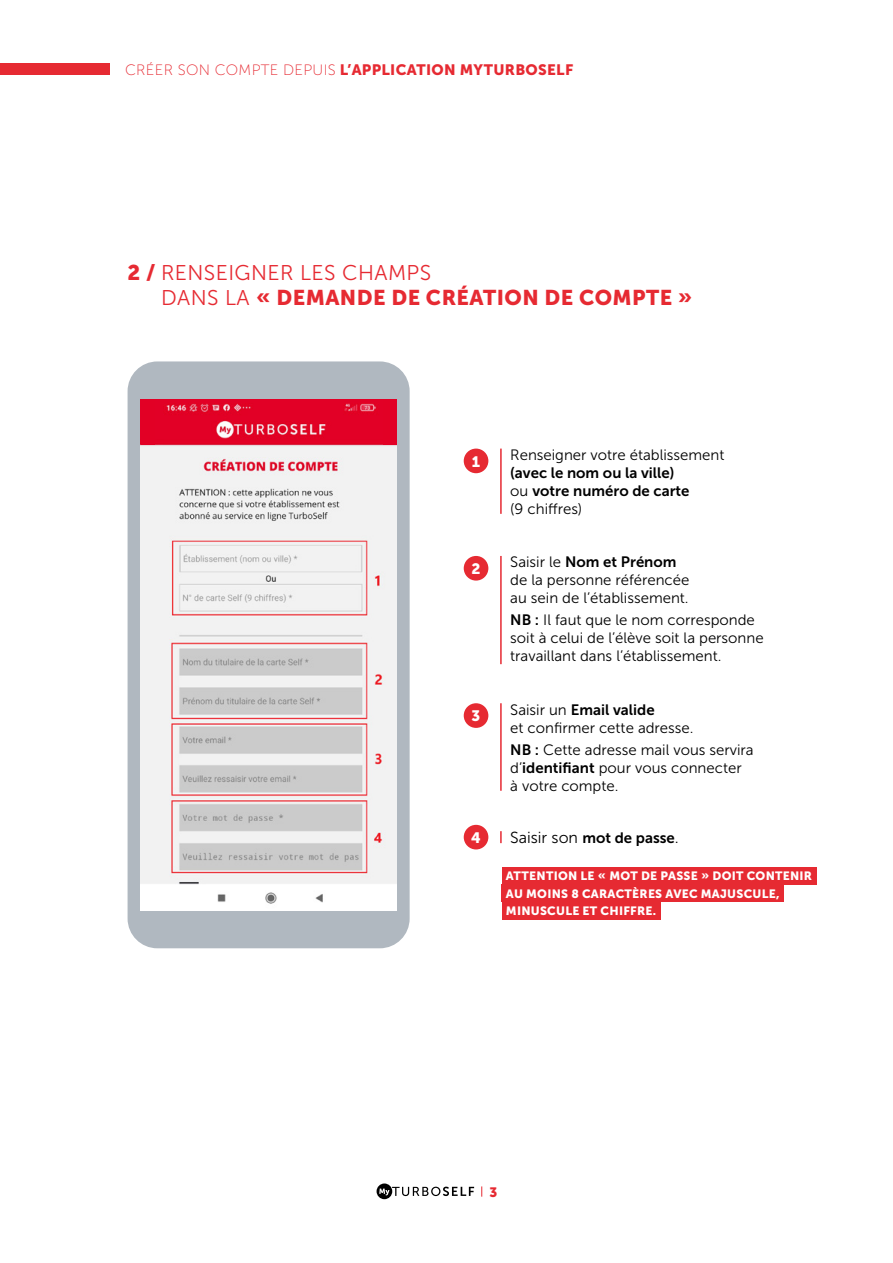
<style>
.page{position:relative;width:893px;height:1263px;background:#fff}
.page>*{position:absolute;margin:0;border:0;box-sizing:border-box;transform-origin:0 0}
.t1{font:21.3px "Museo Sans 900";letter-spacing:.02em;color:#e62a32}
.t2{font:21.3px "Museo Sans 300";letter-spacing:.02em;color:#e62a32}
.t3{font:15.9px "Museo Sans 300";color:#000}
.t4{font:15px/18px "Museo Sans 300";color:#000}
.t5{font:15px/18px "Museo Sans 700";color:#000}
.t6{font:15px "Museo Sans 900";letter-spacing:.02em;color:#e62a32}
.t7{font:15px "Museo Sans 900";color:#fff}
.t8{font:13.5px "Museo Sans 900";color:#e62a32}
.t9{font:12px/17.5px "Museo Sans 900";letter-spacing:.02em;color:#fff}
.s1{font-family:"Museo Sans 100"}
.s2{font-family:"Museo Sans 900"}
.s3{font-family:"Museo Sans 300"}
.s4{font-family:"Museo Sans 700"}
.s5{font-family:"Museo Sans 700";font-size:15px}
</style>
<div class="page">
<div style="left:377px;top:1183px;width:15px;height:16px;background:#000;border-radius:50%"></div>
<svg style="left:379px;top:1186px;width:95px;height:10px"></svg>
<div style="left:0;top:64px;width:110px;height:11px;background:#e62a32"></div>
<div style="left:128px;top:361px;width:282px;height:587px;background:#b0b8c0;border-radius:30px"></div>
<img style="left:141px;top:399px;width:255px;height:511px">
<hr style="left:500px;top:449px;width:2px;height:65px;background:#e62a32">
<hr style="left:500px;top:556px;width:2px;height:108px;background:#e62a32">
<hr style="left:500px;top:703px;width:2px;height:88px;background:#e62a32">
<svg style="left:500px;top:831px;width:2px;height:12px"></svg>
<div style="left:502px;top:867px;width:314px;height:17px;background:#e62a32"></div>
<div style="left:502px;top:884px;width:282px;height:18px;background:#e62a32"></div>
<div style="left:502px;top:902px;width:158px;height:17px;background:#e62a32"></div>
<div style="left:141px;top:400px;width:14px;height:45px;background:#e20025"></div>
<div style="left:383px;top:400px;width:13px;height:45px;background:#e20025"></div>
<div style="left:464px;top:449px;width:24px;height:24px;background:#e62a32;border-radius:50%"></div>
<div style="left:464px;top:556px;width:24px;height:25px;background:#e62a32;border-radius:50%"></div>
<div style="left:464px;top:703px;width:24px;height:25px;background:#e62a32;border-radius:50%"></div>
<div style="left:464px;top:825px;width:24px;height:24px;background:#e62a32;border-radius:50%"></div>
<p class="t6" style="left:125px;top:61px;width:450px"><span class="s1">CRÉER SON COMPTE DEPUIS</span> L’APPLICATION MYTURBOSELF</p>
<h1 class="t2" style="left:128px;top:261px;width:305px"><span class="s2">2 /</span> RENSEIGNER LES CHAMPS</h1>
<h1 class="t1" style="left:161px;top:286px;width:533px"><span class="s3">DANS LA</span> « DEMANDE DE CRÉATION DE COMPTE »</h1>
<p class="t7" style="left:472px;top:453px;width:10px">1</p>
<p class="t7" style="left:472px;top:560px;width:11px">2</p>
<p class="t7" style="left:472px;top:707px;width:10px">3</p>
<p class="t7" style="left:471px;top:829px;width:11px">4</p>
<p class="t4" style="left:510px;top:446px;width:216px">Renseigner votre établissement</p>
<p class="t5" style="left:510px;top:464px;width:181px">(avec le nom ou la ville) <span class="s3">ou</span> votre numéro de carte</p>
<p class="t4" style="left:510px;top:500px;width:74px">(9 chiffres)</p>
<p class="t5" style="left:510px;top:553px;width:168px"><span class="s3">Saisir le</span> Nom et Prénom</p>
<p class="t4" style="left:510px;top:571px;width:181px">de la personne référencée au sein de l’établissement.</p>
<p class="t4" style="left:510px;top:611px;width:255px"><span class="s4">NB :</span> Il faut que le nom corresponde soit à celui de l’élève soit la personne travaillant dans l’établissement.</p>
<p class="t5" style="left:510px;top:700px;width:146px"><span class="s3">Saisir un</span> Email valide</p>
<p class="t4" style="left:510px;top:716px;width:245px;line-height:22.2px">et confirmer cette adresse.<br><span class="s4">NB :</span> Cette adresse mail vous servira</p>
<p class="t4" style="left:510px;top:759px;width:233px">d’<span class="s4">identifiant</span> pour vous connecter à votre compte.</p>
<p class="t3" style="left:510px;top:829px;width:170px">Saisir son <span class="s5">mot de passe</span>.</p>
<p class="t9" style="left:506px;top:867px;width:308px">ATTENTION LE « MOT DE PASSE » DOIT CONTENIR<br>AU MOINS 8 CARACTÈRES AVEC MAJUSCULE,<br>MINUSCULE ET CHIFFRE.</p>
<p class="t8" style="left:489px;top:1184px;width:9px">3</p>
</div>
